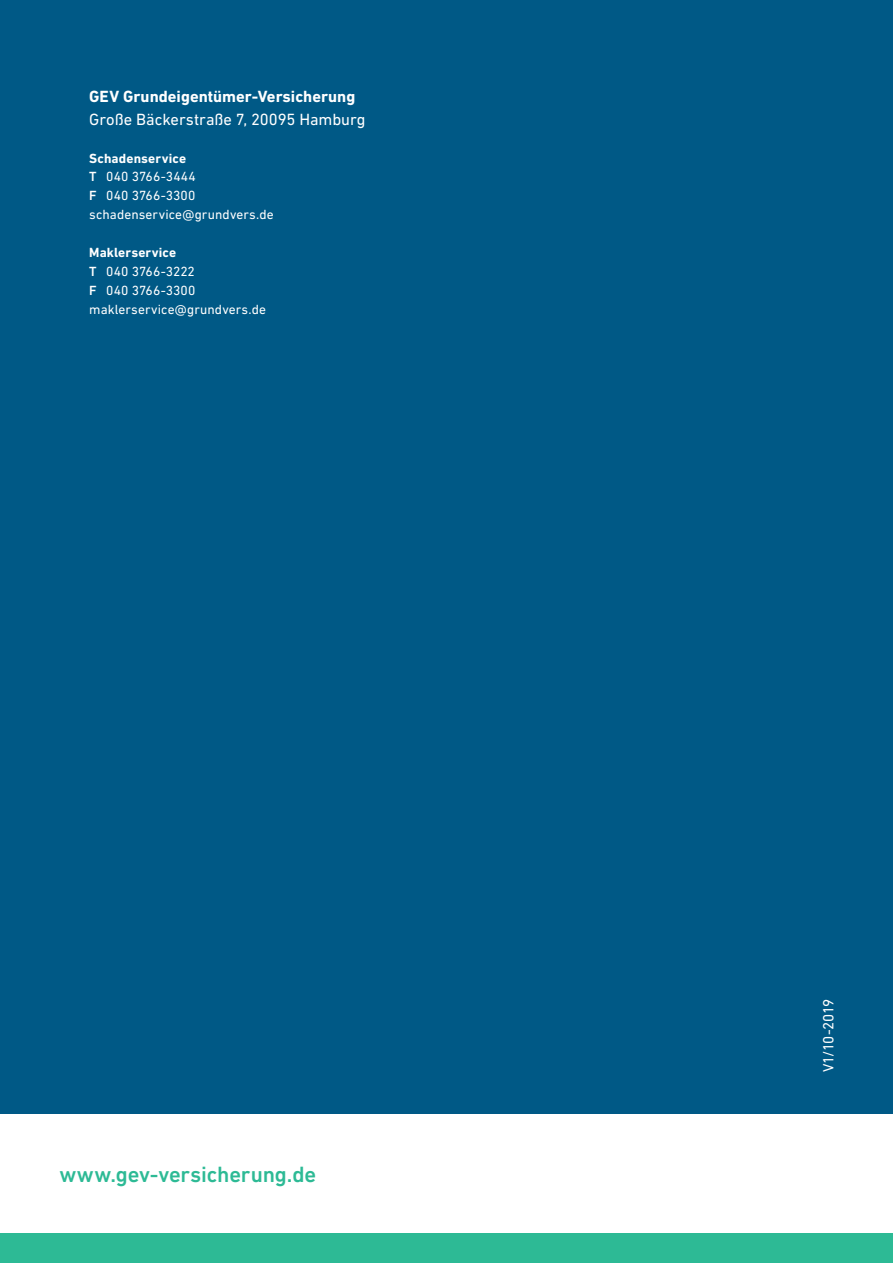
<style>
.page{position:relative;width:893px;height:1263px;background:#fff}
.page>*{position:absolute;margin:0;border:0;box-sizing:border-box;transform-origin:0 0}
.t1{font:500 22.5px "DIN Next LT Pro";letter-spacing:-.005em;color:#2dba95}
.t2{font:700 16.5px "DIN Next LT Pro";color:#fff}
.t3{font:16.5px "DIN Next LT Pro";color:#fff}
.t4{font:15px "DIN Next LT Pro";letter-spacing:-.025em;color:#fff}
.t5{font:13.5px/18.9px "DIN Next LT Pro";letter-spacing:.01em;color:#fff}
.s1{font-weight:700}
.s2{font-weight:500}
</style>
<div class="page">
<div style="left:0;top:0;width:893px;height:1114px;background:#005986"></div>
<div style="left:0;top:1233px;width:893px;height:30px;background:#2dba95"></div>
<p class="t2" style="left:89px;top:86px;width:268px">GEV Grundeigentümer-Versicherung</p>
<p class="t3" style="left:89px;top:110px;width:278px">Große Bäckerstraße 7, 20095 Hamburg</p>
<p class="t5" style="left:89px;top:148px;width:186px"><span class="s1">Schadenservice<br></span><span class="s2">T</span> 040 3766-3444<br><span class="s2">F</span> 040 3766-3300 schadenservice@grundvers.de</p>
<p class="t5" style="left:89px;top:243px;width:178px"><span class="s1">Maklerservice<br></span><span class="s2">T</span> 040 3766-3222<br><span class="s2">F</span> 040 3766-3300 maklerservice@grundvers.de</p>
<h1 class="t1" style="left:60px;top:1161px;width:258px">www.gev-versicherung.de</h1>
<p class="t4" style="left:820px;top:1072px;width:75px;rotate:-90deg">V1/10-2019</p>
</div>
